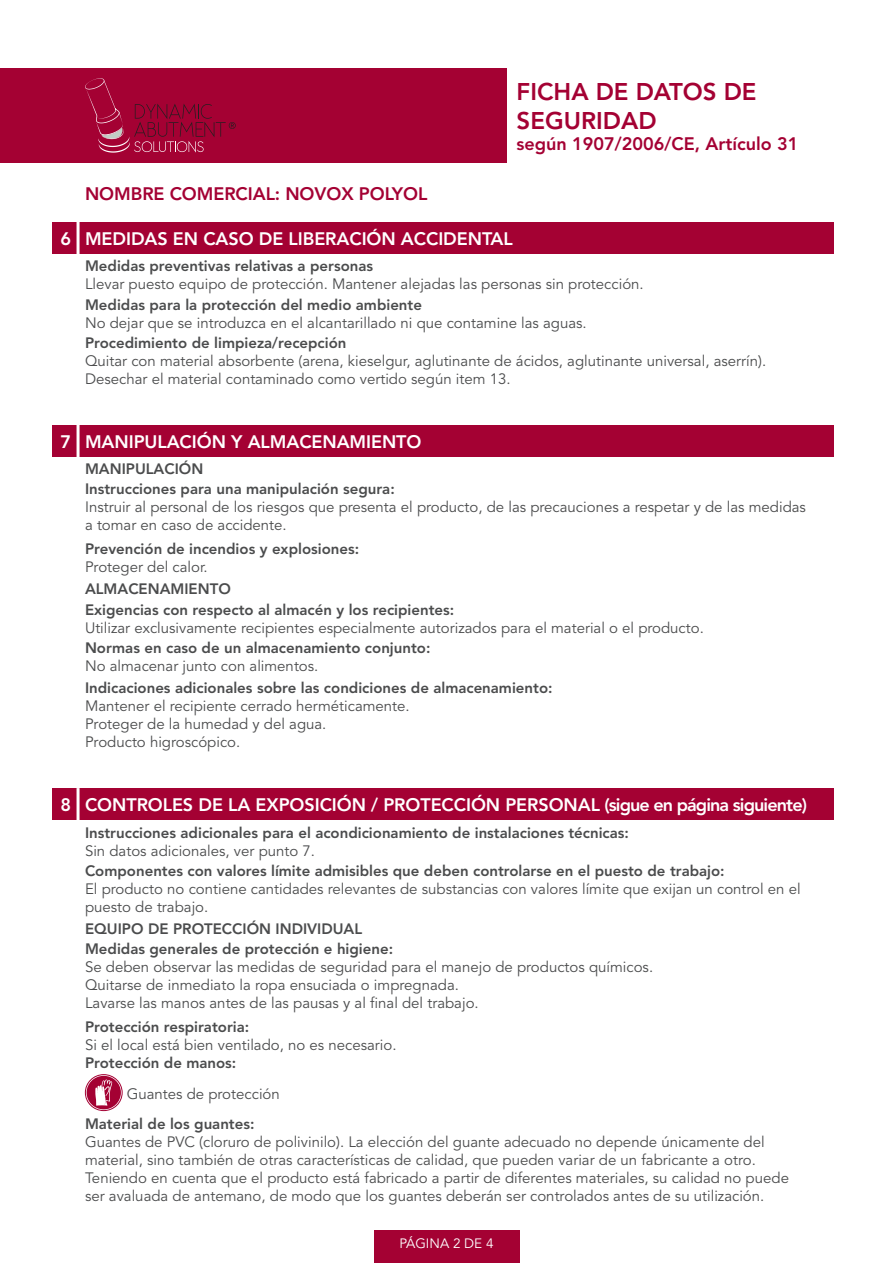
<style>
.page{position:relative;width:893px;height:1263px;background:#fff}
.page>*{position:absolute;margin:0;border:0;box-sizing:border-box;transform-origin:0 0}
.t1{font:800 24px/28.8px "Avenir LT Std";color:#a40133}
.t2{font:800 18px "Avenir LT Std";letter-spacing:-.005em;color:#fff}
.t3{font:800 18px "Avenir LT Std";letter-spacing:-.005em;color:#a40133}
.t4{font:15px/18px "Avenir LT Std";color:#4b4c4d}
.t5{font:800 15px/18px "Avenir LT Std";color:#4b4c4d}
.t6{font:13.5px "Avenir LT Std";color:#fff}
.s1{font-weight:800}
.s2{font-weight:400}
</style>
<div class="page">
<div style="left:0;top:68px;width:506px;height:95px;background:#a40133"></div>
<div style="left:52px;top:222px;width:781px;height:32px;background:#a40133"></div>
<hr style="left:77px;top:222px;width:3px;height:32px;background:#fff">
<div style="left:52px;top:425px;width:781px;height:32px;background:#a40133"></div>
<hr style="left:77px;top:425px;width:3px;height:32px;background:#fff">
<div style="left:52px;top:788px;width:781px;height:32px;background:#a40133"></div>
<hr style="left:77px;top:788px;width:3px;height:32px;background:#fff">
<div style="left:87px;top:1076px;width:34px;height:33px;background:#a40133;border-radius:17px"></div>
<div style="left:85px;top:1074px;width:37px;height:37px;border:1px solid #a40133;border-radius:18px"></div>
<svg style="left:95px;top:1079px;width:17px;height:27px"></svg>
<div style="left:374px;top:1230px;width:145px;height:33px;background:#a40133"></div>
<svg style="left:85px;top:78px;width:151px;height:75px"></svg>
<p class="t2" style="left:60px;top:228px;width:12px">6</p>
<p class="t1" style="left:517px;top:77px;width:241px">FICHA DE DATOS DE<br>SEGURIDAD</p>
<p class="t3" style="left:517px;top:133px;width:283px">según 1907/2006/CE, Artículo 31</p>
<p class="t3" style="left:85px;top:183px;width:344px">NOMBRE COMERCIAL: NOVOX POLYOL</p>
<p class="t2" style="left:85px;top:228px;width:429px">MEDIDAS EN CASO DE LIBERACIÓN ACCIDENTAL</p>
<p class="t4" style="left:85px;top:258px;width:560px"><span class="s1">Medidas preventivas relativas a personas<br></span>Llevar puesto equipo de protección. Mantener alejadas las personas sin protección.</p>
<p class="t4" style="left:85px;top:296px;width:503px"><span class="s1">Medidas para la protección del medio ambiente<br></span>No dejar que se introduzca en el alcantarillado ni que contamine las aguas.</p>
<p class="t4" style="left:85px;top:334px;width:683px"><span class="s1">Procedimiento de limpieza/recepción<br></span>Quitar con material absorbente (arena, kieselgur, aglutinante de ácidos, aglutinante universal, aserrín).<br>Desechar el material contaminado como vertido según item 13.</p>
<p class="t2" style="left:60px;top:431px;width:12px">7</p>
<p class="t2" style="left:85px;top:431px;width:338px">MANIPULACIÓN Y ALMACENAMIENTO</p>
<p class="t5" style="left:85px;top:460px;width:120px">MANIPULACIÓN</p>
<p class="t5" style="left:85px;top:480px;width:311px">Instrucciones para una manipulación segura:</p>
<p class="t4" style="left:85px;top:499px;width:722px">Instruir al personal de los riesgos que presenta el producto, de las precauciones a respetar y de las medidas a tomar en caso de accidente.</p>
<p class="t5" style="left:85px;top:540px;width:276px">Prevención de incendios y explosiones:<br><span class="s2">Proteger del calor.</span></p>
<p class="t5" style="left:85px;top:580px;width:147px">ALMACENAMIENTO</p>
<p class="t5" style="left:85px;top:600px;width:371px">Exigencias con respecto al almacén y los recipientes:</p>
<p class="t4" style="left:85px;top:619px;width:620px">Utilizar exclusivamente recipientes especialmente autorizados para el material o el producto.</p>
<p class="t5" style="left:85px;top:638px;width:347px">Normas en caso de un almacenamiento conjunto:<br><span class="s2">No almacenar junto con alimentos.</span></p>
<p class="t5" style="left:85px;top:679px;width:469px">Indicaciones adicionales sobre las condiciones de almacenamiento:</p>
<p class="t4" style="left:85px;top:697px;width:326px">Mantener el recipiente cerrado herméticamente.</p>
<p class="t4" style="left:85px;top:715px;width:243px">Proteger de la humedad y del agua.</p>
<p class="t4" style="left:85px;top:733px;width:157px">Producto higroscópico.</p>
<p class="t2" style="left:60px;top:794px;width:12px">8</p>
<p class="t2" style="left:85px;top:794px;width:723px">CONTROLES DE LA EXPOSICIÓN / PROTECCIÓN PERSONAL (sigue en página siguiente)</p>
<p class="t5" style="left:85px;top:823px;width:545px">Instrucciones adicionales para el acondicionamiento de instalaciones técnicas:</p>
<p class="t4" style="left:85px;top:842px;width:232px">Sin datos adicionales, ver punto 7.</p>
<p class="t5" style="left:85px;top:861px;width:641px">Componentes con valores límite admisibles que deben controlarse en el puesto de trabajo:</p>
<p class="t4" style="left:85px;top:880px;width:717px">El producto no contiene cantidades relevantes de substancias con valores límite que exijan un control en el puesto de trabajo.</p>
<p class="t5" style="left:85px;top:920px;width:279px">EQUIPO DE PROTECCIÓN INDIVIDUAL</p>
<p class="t5" style="left:85px;top:940px;width:310px">Medidas generales de protección e higiene:</p>
<p class="t4" style="left:85px;top:958px;width:570px">Se deben observar las medidas de seguridad para el manejo de productos químicos.</p>
<p class="t4" style="left:85px;top:976px;width:375px">Quitarse de inmediato la ropa ensuciada o impregnada.</p>
<p class="t4" style="left:85px;top:994px;width:395px">Lavarse las manos antes de las pausas y al final del trabajo.</p>
<p class="t5" style="left:85px;top:1018px;width:166px">Protección respiratoria:</p>
<p class="t4" style="left:85px;top:1036px;width:313px">Si el local está bien ventilado, no es necesario.</p>
<p class="t5" style="left:85px;top:1054px;width:153px">Protección de manos:</p>
<p class="t4" style="left:127px;top:1085px;width:155px">Guantes de protección</p>
<p class="t5" style="left:85px;top:1115px;width:171px">Material de los guantes:</p>
<p class="t4" style="left:85px;top:1134px;width:705px">Guantes de PVC (cloruro de polivinilo). La elección del guante adecuado no depende únicamente del material, sino también de otras características de calidad, que pueden variar de un fabricante a otro.<br>Teniendo en cuenta que el producto está fabricado a partir de diferentes materiales, su calidad no puede ser avaluada de antemano, de modo que los guantes deberán ser controlados antes de su utilización.</p>
<p class="t6" style="left:399px;top:1235px;width:96px">PÁGINA 2 DE 4</p>
</div>
